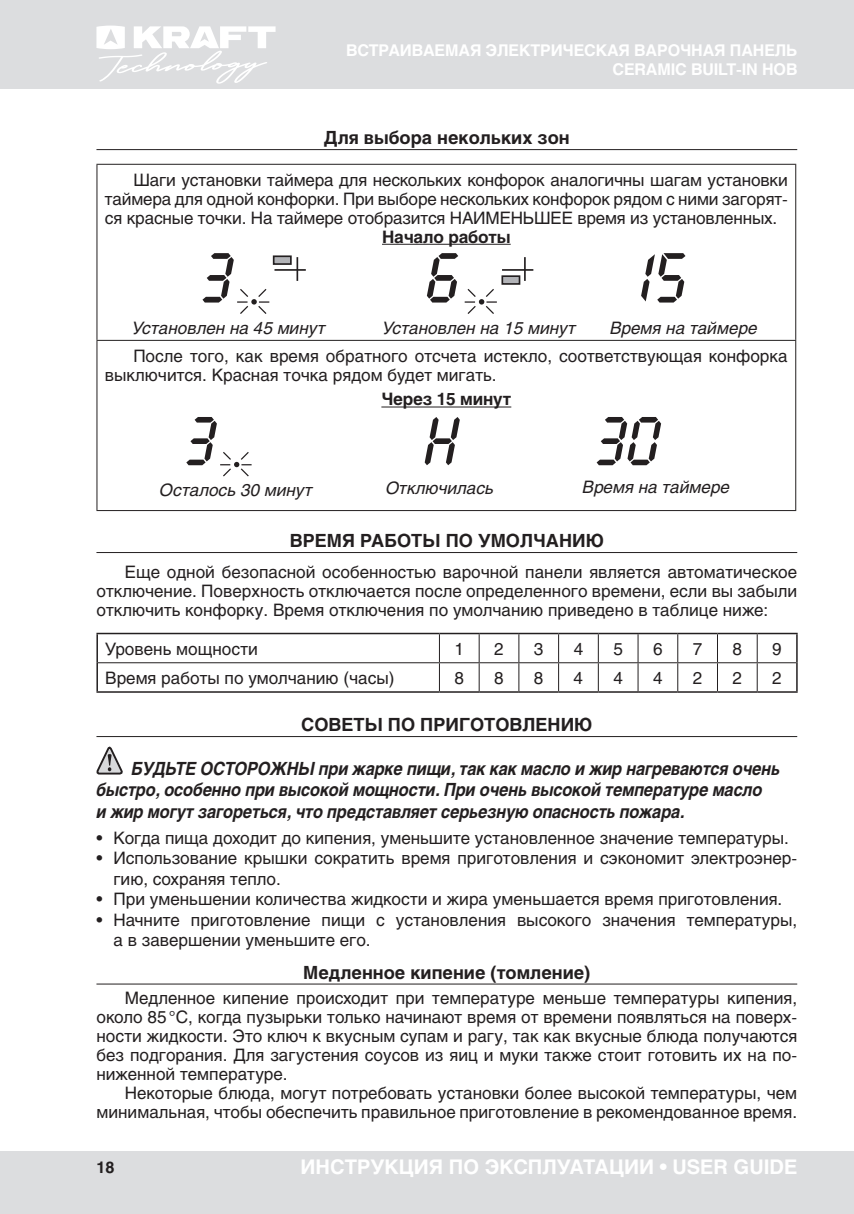
<style>
.page{position:relative;width:854px;height:1214px;background:#fff}
.page>*{position:absolute;margin:0;border:0;box-sizing:border-box;transform-origin:0 0}
.t1{font:italic 66.8px "Electronica C";color:#231f20}
.t2{font:italic 65.2px "Electronica C";color:#231f20}
.t3{font:700 20px "Helios";color:#fff}
.t4{font:italic 700 18px/21.6px "Helios";letter-spacing:-.01em;color:#231f20;scale:.9 1}
.t5{font:700 18px "Helios";color:#231f20}
.t6{font:17px/19px "Helios";color:#231f20;text-align:justify}
.t7{font:italic 17px "Helios";color:#231f20}
.t8{font:700 17px "Helios";letter-spacing:-.01em;color:#231f20}
.t9{font:700 16px/19.2px "Helios";letter-spacing:-.01em;color:#fff;text-align:right}
.t10{font:700 16px "Helios";color:#231f20}
</style>
<div class="page">
<div style="left:0;top:0;width:853px;height:88px;background:#dcdddf"></div>
<div style="left:0;top:1151px;width:853px;height:62px;background:#dcdddf"></div>
<hr style="left:853px;top:1151px;width:1px;height:62px;background:#dcdddf">
<svg style="left:96px;top:26px;width:179px;height:58px"></svg>
<hr style="left:96px;top:149px;width:701px;height:1px;background:#231f20">
<hr style="left:96px;top:552px;width:701px;height:1px;background:#231f20">
<hr style="left:96px;top:736px;width:701px;height:1px;background:#231f20">
<hr style="left:96px;top:983px;width:701px;height:1px;background:#231f20">
<hr style="left:96px;top:164px;width:700px;height:1px;background:#231f20">
<hr style="left:96px;top:165px;width:1px;height:175px;background:#231f20">
<hr style="left:795px;top:165px;width:1px;height:175px;background:#231f20">
<hr style="left:96px;top:340px;width:700px;height:1px;background:#231f20">
<hr style="left:96px;top:341px;width:1px;height:169px;background:#231f20">
<hr style="left:795px;top:341px;width:1px;height:169px;background:#231f20">
<hr style="left:96px;top:510px;width:700px;height:1px;background:#231f20">
<hr style="left:382px;top:244px;width:128px;height:1px;background:#231f20">
<hr style="left:274px;top:269px;width:32px;height:2px;background:#231f20">
<hr style="left:296px;top:257px;width:2px;height:24px;background:#231f20">
<div style="left:273px;top:256px;width:18px;height:8px;background:#b2b3b7"></div>
<div style="left:273px;top:255px;width:18px;height:10px;border:2px solid #231f20"></div>
<hr style="left:502px;top:269px;width:31px;height:2px;background:#231f20">
<svg style="left:524px;top:257px;width:1px;height:24px"></svg>
<div style="left:502px;top:276px;width:17px;height:8px;background:#b2b3b7"></div>
<div style="left:501px;top:275px;width:19px;height:10px;border:2px solid #231f20"></div>
<svg style="left:237px;top:289px;width:32px;height:25px"></svg>
<svg style="left:464px;top:289px;width:32px;height:25px"></svg>
<hr style="left:381px;top:406px;width:130px;height:1px;background:#231f20">
<svg style="left:220px;top:452px;width:31px;height:25px"></svg>
<hr style="left:96px;top:632px;width:343px;height:2px;background:#231f20">
<hr style="left:96px;top:634px;width:2px;height:28px;background:#231f20">
<hr style="left:439px;top:632px;width:40px;height:2px;background:#231f20">
<hr style="left:479px;top:632px;width:39px;height:2px;background:#231f20">
<hr style="left:518px;top:632px;width:40px;height:2px;background:#231f20">
<hr style="left:558px;top:632px;width:40px;height:2px;background:#231f20">
<hr style="left:598px;top:632px;width:39px;height:2px;background:#231f20">
<hr style="left:637px;top:632px;width:40px;height:2px;background:#231f20">
<hr style="left:677px;top:632px;width:40px;height:2px;background:#231f20">
<hr style="left:717px;top:632px;width:40px;height:2px;background:#231f20">
<hr style="left:757px;top:632px;width:40px;height:2px;background:#231f20">
<hr style="left:795px;top:634px;width:2px;height:28px;background:#231f20">
<hr style="left:96px;top:662px;width:2px;height:29px;background:#231f20">
<hr style="left:795px;top:662px;width:2px;height:29px;background:#231f20">
<hr style="left:96px;top:691px;width:343px;height:1px;background:#231f20">
<hr style="left:439px;top:691px;width:40px;height:1px;background:#231f20">
<hr style="left:479px;top:691px;width:39px;height:1px;background:#231f20">
<hr style="left:518px;top:691px;width:40px;height:1px;background:#231f20">
<hr style="left:558px;top:691px;width:40px;height:1px;background:#231f20">
<hr style="left:598px;top:691px;width:39px;height:1px;background:#231f20">
<hr style="left:637px;top:691px;width:40px;height:1px;background:#231f20">
<hr style="left:677px;top:691px;width:40px;height:1px;background:#231f20">
<hr style="left:717px;top:691px;width:40px;height:1px;background:#231f20">
<hr style="left:757px;top:691px;width:40px;height:1px;background:#231f20">
<hr style="left:98px;top:662px;width:341px;height:1px;background:#231f20">
<hr style="left:439px;top:662px;width:40px;height:1px;background:#231f20">
<svg style="left:439px;top:634px;width:1px;height:57px"></svg>
<hr style="left:479px;top:662px;width:39px;height:1px;background:#231f20">
<hr style="left:518px;top:662px;width:40px;height:1px;background:#231f20">
<svg style="left:518px;top:634px;width:1px;height:57px"></svg>
<hr style="left:558px;top:662px;width:40px;height:1px;background:#231f20">
<hr style="left:598px;top:662px;width:39px;height:1px;background:#231f20">
<svg style="left:597px;top:634px;width:1px;height:57px"></svg>
<hr style="left:637px;top:662px;width:40px;height:1px;background:#231f20">
<hr style="left:677px;top:662px;width:40px;height:1px;background:#231f20">
<svg style="left:677px;top:634px;width:1px;height:57px"></svg>
<hr style="left:717px;top:662px;width:40px;height:1px;background:#231f20">
<hr style="left:757px;top:662px;width:38px;height:1px;background:#231f20">
<svg style="left:756px;top:634px;width:1px;height:57px"></svg>
<svg style="left:478px;top:634px;width:1px;height:57px"></svg>
<svg style="left:558px;top:634px;width:1px;height:57px"></svg>
<svg style="left:637px;top:634px;width:1px;height:57px"></svg>
<svg style="left:717px;top:634px;width:1px;height:57px"></svg>
<svg style="left:96px;top:746px;width:27px;height:29px"></svg>
<p class="t9" style="left:346px;top:40px;width:453px">ВСТРАИВАЕМАЯ ЭЛЕКТРИЧЕСКАЯ ВАРОЧНАЯ ПАНЕЛЬ<br>CERAMIC BUILT-IN HOB</p>
<p class="t5" style="left:324px;top:127px;width:247px">Для выбора некольких зон</p>
<p class="t6" style="left:105px;top:170px;width:684px;text-indent:28px">Шаги установки таймера для нескольких конфорок аналогичны шагам установки таймера для одной конфорки. При выборе нескольких конфорок рядом с ними загорят&shy;ся красные точки. На таймере отобразится НАИМЕНЬШЕЕ время из установленных.</p>
<p class="t8" style="left:382px;top:226px;width:130px">Начало работы</p>
<h1 class="t1" style="left:194px;top:241px;width:51px">3</h1>
<h1 class="t1" style="left:422px;top:241px;width:51px">6</h1>
<h1 class="t1" style="left:614px;top:241px;width:86px">15</h1>
<p class="t7" style="left:132px;top:317px;width:195px">Установлен на 45 минут</p>
<p class="t7" style="left:382px;top:317px;width:195px">Установлен на 15 минут</p>
<p class="t7" style="left:610px;top:317px;width:149px">Время на таймере</p>
<p class="t6" style="left:105px;top:346px;width:684px;text-indent:28px">После того, как время обратного отсчета истекло, соответствующая конфорка выключится. Красная точка рядом будет мигать.</p>
<p class="t8" style="left:381px;top:389px;width:131px">Через 15 минут</p>
<h2 class="t2" style="left:178px;top:405px;width:50px">3</h2>
<h2 class="t2" style="left:420px;top:405px;width:50px">H</h2>
<h2 class="t2" style="left:588px;top:405px;width:84px">30</h2>
<p class="t7" style="left:159px;top:479px;width:154px">Осталось 30 минут</p>
<p class="t7" style="left:385px;top:478px;width:110px">Отключилась</p>
<p class="t7" style="left:582px;top:476px;width:149px">Время на таймере</p>
<p class="t5" style="left:290px;top:530px;width:315px">ВРЕМЯ РАБОТЫ ПО УМОЛЧАНИЮ</p>
<p class="t6" style="left:96px;top:562px;width:702px;text-indent:28px">Еще одной безопасной особенностью варочной панели является автоматическое отключение. Поверхность отключается после определенного времени, если вы забыли отключить конфорку. Время отключения по умолчанию приведено в таблице ниже:</p>
<p class="t6" style="left:105px;top:639px;width:154px">Уровень мощности</p>
<p class="t6" style="left:454px;top:639px;width:11px">1</p>
<p class="t6" style="left:494px;top:639px;width:11px">2</p>
<p class="t6" style="left:533px;top:639px;width:11px">3</p>
<p class="t6" style="left:573px;top:639px;width:11px">4</p>
<p class="t6" style="left:613px;top:639px;width:11px">5</p>
<p class="t6" style="left:653px;top:639px;width:11px">6</p>
<p class="t6" style="left:692px;top:639px;width:11px">7</p>
<p class="t6" style="left:732px;top:639px;width:11px">8</p>
<p class="t6" style="left:772px;top:639px;width:11px">9</p>
<p class="t6" style="left:105px;top:668px;width:291px">Время работы по умолчанию (часы)</p>
<p class="t6" style="left:454px;top:668px;width:11px">8</p>
<p class="t6" style="left:494px;top:668px;width:11px">8</p>
<p class="t6" style="left:533px;top:668px;width:11px">8</p>
<p class="t6" style="left:573px;top:668px;width:11px">4</p>
<p class="t6" style="left:613px;top:668px;width:11px">4</p>
<p class="t6" style="left:652px;top:668px;width:11px">4</p>
<p class="t6" style="left:692px;top:668px;width:11px">2</p>
<p class="t6" style="left:732px;top:668px;width:11px">2</p>
<p class="t6" style="left:771px;top:668px;width:11px">2</p>
<p class="t5" style="left:301px;top:714px;width:292px">СОВЕТЫ ПО ПРИГОТОВЛЕНИЮ</p>
<p class="t4" style="left:131px;top:757px;width:50px">БУДЬТЕО</p>
<p class="t4" style="left:96px;top:757px;width:761px;text-indent:117px">СТОРОЖНЫ при жарке пищи, так как масло и жир нагреваются очень быстро, особенно при высокой мощности. При очень высокой температуре масло<br>и жир могут загореться, что представляет серьезную опасность пожара.</p>
<p class="t6" style="left:96px;top:828px;width:693px">• Когда пища доходит до кипения, уменьшите установленное значение температуры.</p>
<p class="t6" style="left:113px;top:847px;width:685px;line-height:20.4px;text-indent:-17px">• Использование крышки сократить время приготовления и сэкономит электроэнер&shy;гию, сохраняя тепло.</p>
<p class="t6" style="left:96px;top:889px;width:687px">• При уменьшении количества жидкости и жира уменьшается время приготовления.</p>
<p class="t6" style="left:113px;top:909px;width:685px;line-height:20.4px;text-indent:-17px">• Начните приготовление пищи с установления высокого значения температуры, а в завершении уменьшите его.</p>
<p class="t5" style="left:303px;top:961px;width:288px">Медленное кипение (томление)</p>
<p class="t6" style="left:96px;top:987px;width:702px;text-indent:28px">Медленное кипение происходит при температуре меньше температуры кипения, около 85°С, когда пузырьки только начинают время от времени появляться на поверх&shy;ности жидкости. Это ключ к вкусным супам и рагу, так как вкусные блюда получаются без подгорания. Для загустения соусов из яиц и муки также стоит готовить их на по&shy;ниженной температуре.</p>
<p class="t6" style="left:96px;top:1082px;width:702px;text-align:right">Некоторые блюда, могут потребовать установки более высокой температуры, чем минимальная, чтобы обеспечить правильное приготовление в рекомендованное время.</p>
<p class="t10" style="left:96px;top:1157px;width:19px">18</p>
<p class="t3" style="left:300px;top:1155px;width:498px">ИНСТРУКЦИЯ ПО ЭКСПЛУАТАЦИИ • USER GUIDE</p>
</div>
